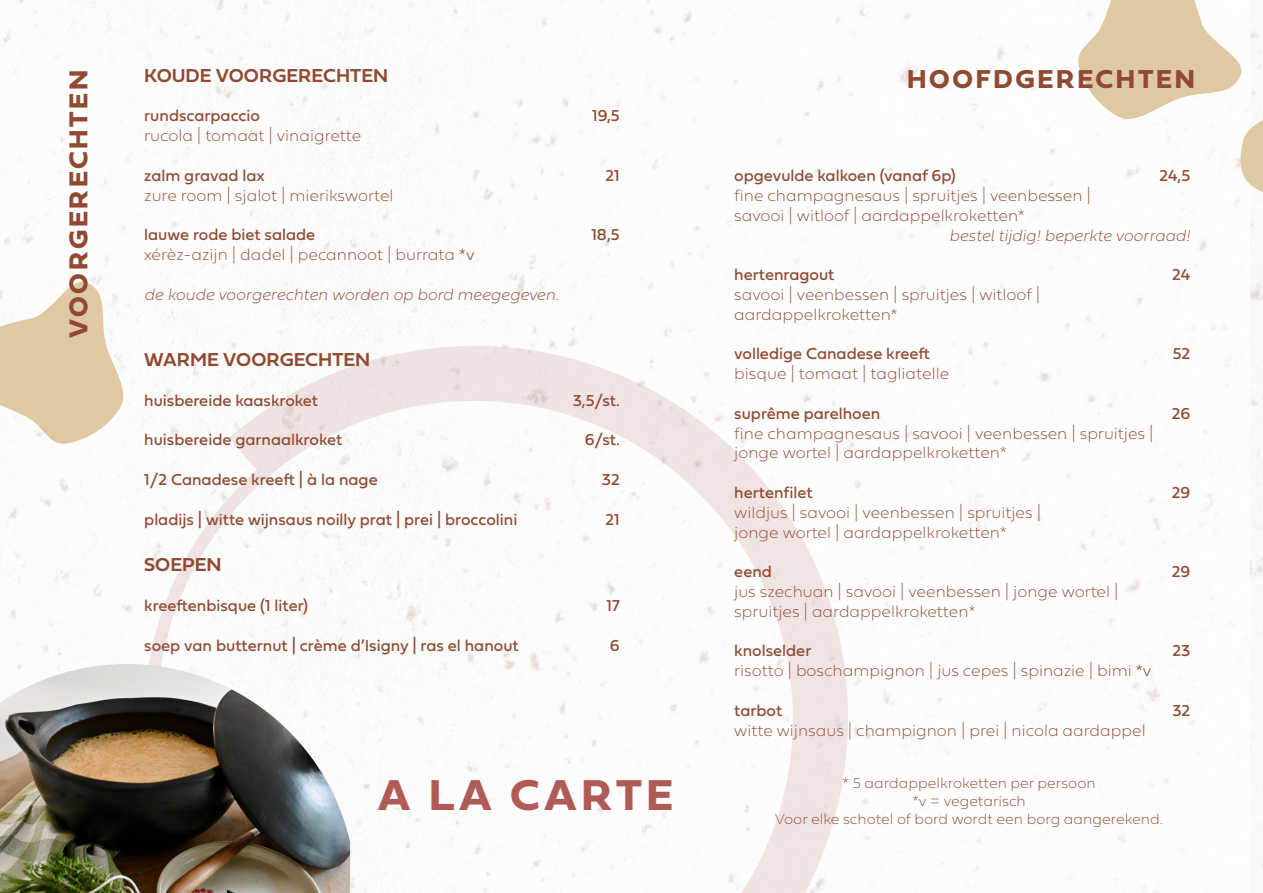
<style>
.page{position:relative;width:1263px;height:893px;background:#fff}
.page>*{position:absolute;margin:0;border:0;box-sizing:border-box;transform-origin:0 0}
.t1{font:45px "Fieldwork Geo Bold";letter-spacing:.1em;color:#b05a55}
.t2{font:27px "Fieldwork Geo Bold";letter-spacing:.1em;color:#8f4a31}
.t3{font:19.5px "Fieldwork Geo Demibold";color:#8f4a31}
.t4{font:16.5px/19.8px "Fieldwork Geo Hair";color:#8f4a31}
.t5{font:16.5px "Fieldwork Geo Regular";color:#8f4a31}
.t6{font:16.5px "Fieldwork Italic Hair";color:#8f4a31}
.t7{font:15px/18px "Fieldwork Geo Hair";color:#8f4a31;text-align:center}
.s1{font-family:"Fieldwork Geo";font-weight:100}
</style>
<div class="page">
<img style="left:0;top:0;width:1233px;height:893px">
<svg style="left:106px;top:340px;width:748px;height:553px"></svg>
<img style="left:1250px;top:252px;width:13px;height:615px">
<img style="left:0;top:664px;width:350px;height:229px">
<svg style="left:0;top:275px;width:132px;height:173px"></svg>
<svg style="left:1073px;top:0;width:190px;height:246px"></svg>
<p class="t3" style="left:144px;top:60px;width:245px">KOUDE VOORGERECHTEN</p>
<p class="t5" style="left:144px;top:103px;width:117px">rundscarpaccio</p>
<p class="t5" style="left:592px;top:103px;width:29px">19,5</p>
<p class="t4" style="left:144px;top:125px;width:219px">rucola | tomaat | vinaigrette</p>
<p class="t5" style="left:144px;top:162px;width:122px">zalm gravad lax</p>
<p class="t5" style="left:605px;top:162px;width:16px">21</p>
<p class="t4" style="left:144px;top:184px;width:251px">zure room | sjalot | mierikswortel</p>
<p class="t5" style="left:144px;top:222px;width:173px">lauwe rode biet salade</p>
<p class="t5" style="left:591px;top:222px;width:30px">18,5</p>
<p class="t4" style="left:144px;top:244px;width:332px">xérèz-azijn | dadel | pecannoot | burrata <span class="s1">*v</span></p>
<p class="t6" style="left:144px;top:281px;width:416px">de koude voorgerechten worden op bord meegegeven.</p>
<h2 class="t2" style="left:57px;top:338px;width:270px;rotate:-90deg">VOORGERECHTEN</h2>
<h2 class="t2" style="left:907px;top:58px;width:289px">HOOFDGERECHTEN</h2>
<p class="t5" style="left:734px;top:163px;width:223px">opgevulde kalkoen (vanaf 6p)</p>
<p class="t5" style="left:1159px;top:163px;width:32px">24,5</p>
<p class="t4" style="left:734px;top:185px;width:358px">fine champagnesaus | spruitjes | veenbessen | savooi | witloof | aardappelkroketten*</p>
<p class="t6" style="left:949px;top:222px;width:243px">bestel tijdig! beperkte voorraad!</p>
<p class="t5" style="left:734px;top:262px;width:102px">hertenragout</p>
<p class="t5" style="left:1172px;top:262px;width:20px">24</p>
<p class="t4" style="left:734px;top:284px;width:307px">savooi | veenbessen | spruitjes | witloof | aardappelkroketten*</p>
<p class="t5" style="left:734px;top:341px;width:197px">volledige Canadese kreeft</p>
<p class="t5" style="left:1173px;top:341px;width:19px">52</p>
<p class="t4" style="left:734px;top:363px;width:216px">bisque | tomaat | tagliatelle</p>
<p class="t5" style="left:734px;top:400px;width:148px">suprême parelhoen</p>
<p class="t5" style="left:1172px;top:400px;width:20px">26</p>
<p class="t4" style="left:734px;top:422px;width:421px">fine champagnesaus | savooi | veenbessen | spruitjes | jonge wortel | aardappelkroketten*</p>
<p class="t5" style="left:734px;top:479px;width:80px">hertenfilet</p>
<p class="t5" style="left:1172px;top:479px;width:20px">29</p>
<p class="t4" style="left:734px;top:501px;width:308px">wildjus | savooi | veenbessen | spruitjes | jonge wortel | aardappelkroketten*</p>
<p class="t5" style="left:734px;top:559px;width:39px">eend</p>
<p class="t5" style="left:1172px;top:559px;width:20px">29</p>
<p class="t4" style="left:734px;top:581px;width:386px">jus szechuan | savooi | veenbessen | jonge wortel | spruitjes | aardappelkroketten*</p>
<p class="t5" style="left:734px;top:638px;width:79px">knolselder</p>
<p class="t5" style="left:1172px;top:638px;width:19px">23</p>
<p class="t4" style="left:734px;top:660px;width:419px">risotto | boschampignon | jus cepes | spinazie | bimi <span class="s1">*v</span></p>
<p class="t5" style="left:734px;top:697px;width:50px">tarbot</p>
<p class="t5" style="left:1172px;top:697px;width:19px">32</p>
<p class="t4" style="left:734px;top:719px;width:413px">witte wijnsaus | champignon | prei | nicola aardappel</p>
<p class="t7" style="left:775px;top:773px;width:389px">* 5 aardappelkroketten per persoon<br>*v = vegetarisch<br>Voor elke schotel of bord wordt een borg aangerekend.</p>
<p class="t3" style="left:144px;top:344px;width:228px">WARME VOORGECHTEN</p>
<p class="t5" style="left:144px;top:387px;width:175px">huisbereide kaaskroket</p>
<p class="t5" style="left:573px;top:387px;width:49px">3,5/st.</p>
<p class="t5" style="left:144px;top:427px;width:200px">huisbereide garnaalkroket</p>
<p class="t5" style="left:585px;top:427px;width:36px">6/st.</p>
<p class="t5" style="left:144px;top:467px;width:235px">1/2 Canadese kreeft | à la nage</p>
<p class="t5" style="left:602px;top:467px;width:19px">32</p>
<p class="t5" style="left:144px;top:506px;width:374px">pladijs | witte wijnsaus noilly prat | prei | broccolini</p>
<p class="t5" style="left:605px;top:506px;width:16px">21</p>
<p class="t3" style="left:144px;top:550px;width:79px">SOEPEN</p>
<p class="t5" style="left:144px;top:593px;width:165px">kreeftenbisque (1 liter)</p>
<p class="t5" style="left:607px;top:593px;width:15px">17</p>
<p class="t5" style="left:144px;top:632px;width:376px">soep van butternut | crème d’Isigny | ras el hanout</p>
<p class="t5" style="left:610px;top:632px;width:11px">6</p>
<h1 class="t1" style="left:378px;top:760px;width:296px">A LA CARTE</h1>
</div>
